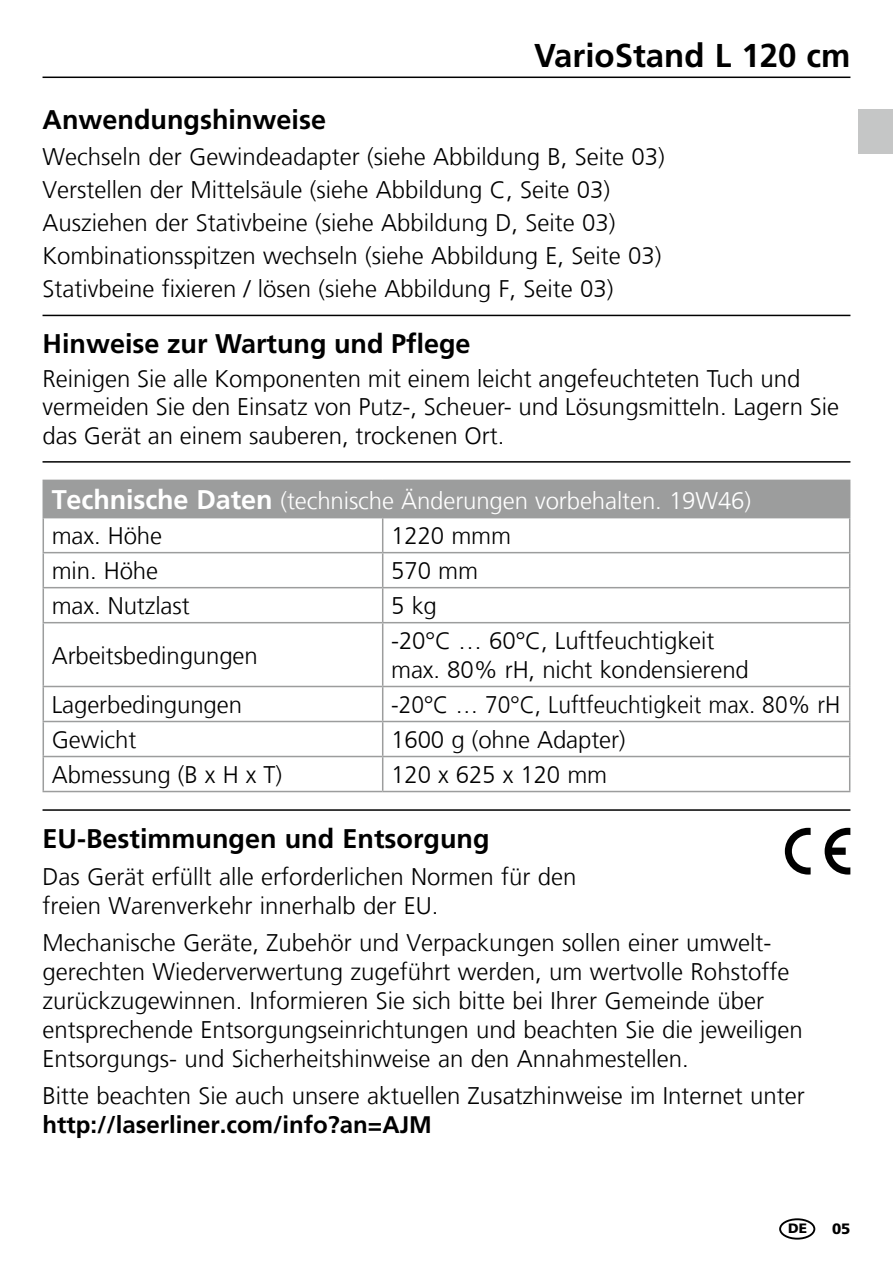
<style>
.page{position:relative;width:893px;height:1263px;background:#fff}
.page>*{position:absolute;margin:0;border:0;box-sizing:border-box;transform-origin:0 0}
.t1{font:700 33px "Frutiger LT Com";color:#000}
.t2{font:700 27px "Frutiger LT Com";color:#000}
.t3{font:300 24px/28.8px "Frutiger LT Com";color:#000}
.t4{font:300 24px/35.1px "Frutiger LT Com";letter-spacing:-.005em;color:#fff}
.t5{font:300 24px "Frutiger LT Com";color:#000;scale:.95 1}
.t6{font:700 24px "Frutiger LT Com";color:#000}
.t7{font:900 15px "Frutiger LT Com";color:#000}
.t8{font:900 13.5px "Frutiger LT Com";color:#000}
.s1{font-weight:700;font-size:27px}
.s2{color:#000}
</style>
<div class="page">
<hr style="left:43px;top:77px;width:807px;height:1px;background:#000">
<div style="left:43px;top:480px;width:807px;height:38px;background:#9c9d9d"></div>
<svg style="left:44px;top:518px;width:805px;height:273px"></svg>
<hr style="left:43px;top:518px;width:1px;height:34px;background:#9c9d9d">
<hr style="left:43px;top:553px;width:1px;height:34px;background:#9c9d9d">
<hr style="left:43px;top:552px;width:340px;height:1px;background:#9c9d9d">
<hr style="left:382px;top:518px;width:1px;height:34px;background:#9c9d9d">
<hr style="left:382px;top:553px;width:1px;height:34px;background:#9c9d9d">
<hr style="left:849px;top:518px;width:1px;height:34px;background:#9c9d9d">
<hr style="left:849px;top:553px;width:1px;height:34px;background:#9c9d9d">
<hr style="left:383px;top:552px;width:467px;height:1px;background:#9c9d9d">
<hr style="left:43px;top:588px;width:1px;height:34px;background:#9c9d9d">
<hr style="left:43px;top:587px;width:340px;height:1px;background:#9c9d9d">
<hr style="left:382px;top:588px;width:1px;height:34px;background:#9c9d9d">
<hr style="left:383px;top:587px;width:467px;height:1px;background:#9c9d9d">
<hr style="left:849px;top:588px;width:1px;height:34px;background:#9c9d9d">
<hr style="left:43px;top:623px;width:1px;height:63px;background:#9c9d9d">
<hr style="left:43px;top:687px;width:1px;height:34px;background:#9c9d9d">
<hr style="left:382px;top:623px;width:1px;height:63px;background:#9c9d9d">
<hr style="left:849px;top:623px;width:1px;height:63px;background:#9c9d9d">
<hr style="left:382px;top:687px;width:1px;height:34px;background:#9c9d9d">
<hr style="left:849px;top:687px;width:1px;height:34px;background:#9c9d9d">
<hr style="left:43px;top:722px;width:1px;height:34px;background:#9c9d9d">
<hr style="left:43px;top:622px;width:340px;height:1px;background:#9c9d9d">
<hr style="left:43px;top:686px;width:340px;height:1px;background:#9c9d9d">
<hr style="left:43px;top:721px;width:340px;height:1px;background:#9c9d9d">
<hr style="left:382px;top:722px;width:1px;height:34px;background:#9c9d9d">
<hr style="left:849px;top:722px;width:1px;height:34px;background:#9c9d9d">
<hr style="left:383px;top:622px;width:467px;height:1px;background:#9c9d9d">
<hr style="left:383px;top:686px;width:467px;height:1px;background:#9c9d9d">
<hr style="left:383px;top:721px;width:467px;height:1px;background:#9c9d9d">
<hr style="left:43px;top:757px;width:1px;height:34px;background:#9c9d9d">
<hr style="left:43px;top:756px;width:340px;height:1px;background:#9c9d9d">
<hr style="left:383px;top:756px;width:467px;height:1px;background:#9c9d9d">
<hr style="left:382px;top:757px;width:1px;height:34px;background:#9c9d9d">
<hr style="left:849px;top:757px;width:1px;height:34px;background:#9c9d9d">
<hr style="left:43px;top:791px;width:340px;height:1px;background:#9c9d9d">
<hr style="left:383px;top:791px;width:467px;height:1px;background:#9c9d9d">
<svg style="left:825px;top:828px;width:25px;height:46px"></svg>
<svg style="left:785px;top:828px;width:26px;height:46px"></svg>
<hr style="left:43px;top:809px;width:807px;height:2px;background:#000">
<hr style="left:43px;top:315px;width:807px;height:1px;background:#000">
<hr style="left:43px;top:461px;width:807px;height:2px;background:#000">
<div style="left:779px;top:1218px;width:36px;height:21px;border:2px solid #000;border-radius:50%"></div>
<div style="left:859px;top:109px;width:34px;height:44px;background:#c5c6c6"></div>
<h1 class="t1" style="left:534px;top:36px;width:318px">VarioStand L 120 cm</h1>
<p class="t2" style="left:43px;top:104px;width:285px">Anwendungshinweise</p>
<p class="t3" style="left:43px;top:140px;width:624px;line-height:33px">Wechseln der Gewindeadapter (siehe Abbildung B, Seite 03)<br>Verstellen der Mittelsäule (siehe Abbildung C, Seite 03)<br>Ausziehen der Stativbeine (siehe Abbildung D, Seite 03)<br>Kombinationsspitzen wechseln (siehe Abbildung E, Seite 03)<br>Stativbeine fixieren / lösen (siehe Abbildung F, Seite 03)</p>
<p class="t2" style="left:43px;top:328px;width:430px">Hinweise zur Wartung und Pflege</p>
<p class="t3" style="left:43px;top:364px;width:798px">Reinigen Sie alle Komponenten mit einem leicht angefeuchteten Tuch und vermeiden Sie den Einsatz von Putz-, Scheuer- und Lösungsmitteln. Lagern Sie das Gerät an einem sauberen, trockenen Ort.</p>
<p class="t4" style="left:52px;top:483px;width:701px"><span class="s1">Technische Daten</span> (technische Änderungen vorbehalten. 19W46) <span class="s2">max. Höhe</span></p>
<p class="t3" style="left:391px;top:522px;width:121px">1220 mmm</p>
<p class="t3" style="left:52px;top:557px;width:108px">min. Höhe</p>
<p class="t3" style="left:391px;top:557px;width:88px">570 mm</p>
<p class="t3" style="left:52px;top:592px;width:139px">max. Nutzlast</p>
<p class="t3" style="left:391px;top:592px;width:47px">5 kg</p>
<p class="t3" style="left:52px;top:641px;width:208px">Arbeitsbedingungen</p>
<p class="t3" style="left:391px;top:627px;width:359px">-20°C … 60°C, Luftfeuchtigkeit max. 80% rH, nicht kondensierend</p>
<p class="t3" style="left:52px;top:690px;width:192px">Lagerbedingungen</p>
<p class="t5" style="left:391px;top:691px;width:474px">-20°C … 70°C, Luftfeuchtigkeit max. 80% rH</p>
<p class="t3" style="left:52px;top:725px;width:86px">Gewicht</p>
<p class="t3" style="left:391px;top:725px;width:236px">1600 g (ohne Adapter)</p>
<p class="t3" style="left:52px;top:760px;width:232px">Abmessung (B x H x T)</p>
<p class="t3" style="left:391px;top:760px;width:218px">120 x 625 x 120 mm</p>
<p class="t2" style="left:43px;top:823px;width:449px">EU-Bestimmungen und Entsorgung</p>
<p class="t3" style="left:43px;top:863px;width:536px">Das Gerät erfüllt alle erforderlichen Normen für den freien Warenverkehr innerhalb der EU.</p>
<p class="t3" style="left:43px;top:929px;width:762px">Mechanische Geräte, Zubehör und Verpackungen sollen einer umwelt&shy;gerechten Wiederverwertung zugeführt werden, um wertvolle Rohstoffe zurückzugewinnen. Informieren Sie sich bitte bei Ihrer Gemeinde über entsprechende Entsorgungseinrichtungen und beachten Sie die jeweiligen Entsorgungs- und Sicherheitshinweise an den Annahmestellen.</p>
<p class="t3" style="left:43px;top:1081px;width:764px">Bitte beachten Sie auch unsere aktuellen Zusatzhinweise im Internet unter</p>
<p class="t6" style="left:43px;top:1110px;width:391px">http://laserliner.com/info?an=AJM</p>
<p class="t8" style="left:788px;top:1220px;width:20px">DE</p>
<p class="t7" style="left:832px;top:1219px;width:20px">05</p>
</div>
